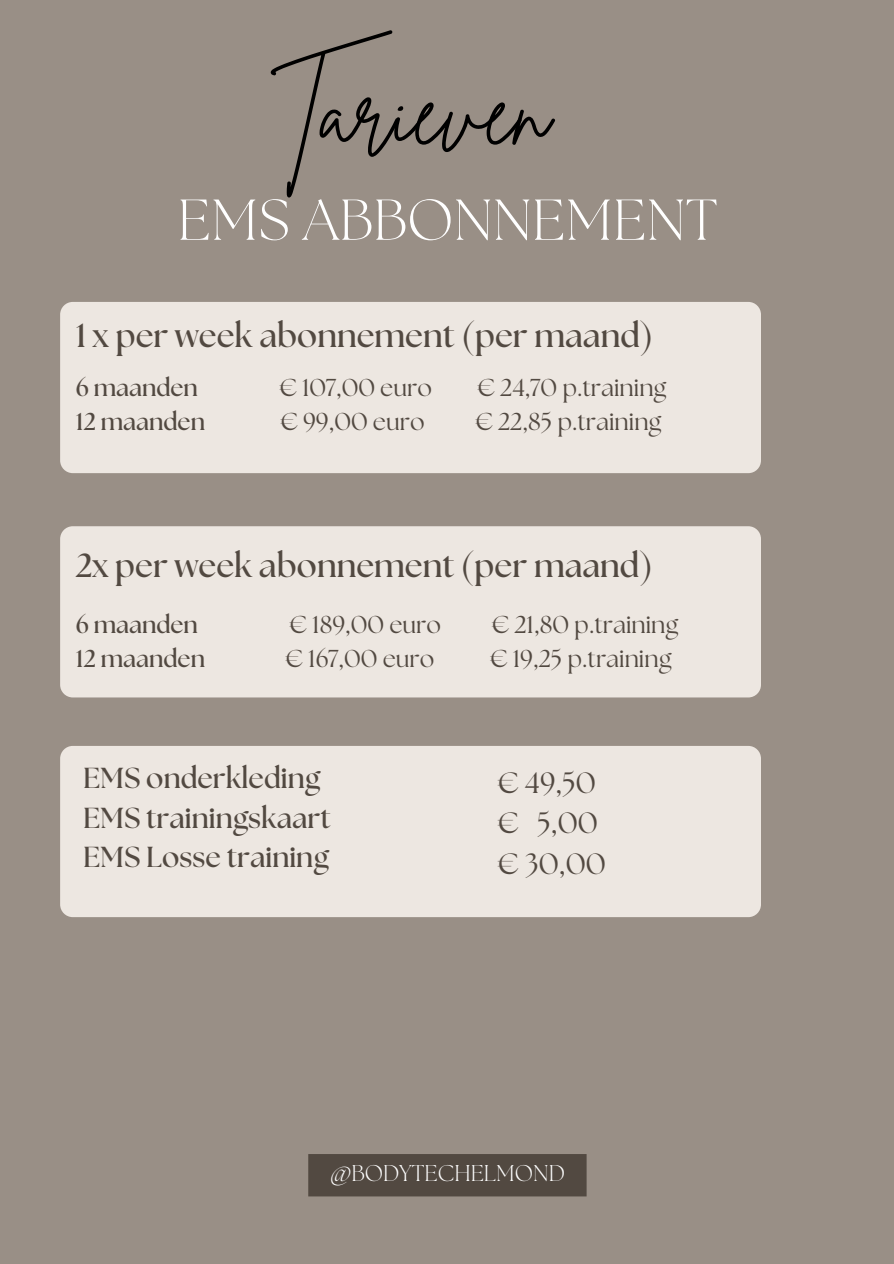
<style>
.page{position:relative;width:894px;height:1264px;background:#fff}
.page>*{position:absolute;margin:0;border:0;box-sizing:border-box;transform-origin:0 0}
.t1{font:93.45px "Brittany Signature";color:#000}
.t2{font:300 57.45px "The Seasons";color:#fff}
.t3{font:700 33.45px "The Seasons";color:#524941}
.t4{font:29.25px "The Seasons";color:#524941}
.t5{font:700 28.95px "The Seasons";color:#524941}
.t6{font:24.45px "The Seasons";color:#524941}
.t7{font:700 24.45px "The Seasons";color:#524941}
.t8{font:300 22.8px "The Seasons";color:#fff}
</style>
<div class="page">
<div style="left:0;top:0;width:893px;height:1263px;background:#998f86"></div>
<div style="left:60px;top:302px;width:700px;height:171px;background:#ede7e1;border-radius:13px"></div>
<div style="left:60px;top:526px;width:700px;height:171px;background:#ede7e1;border-radius:13px"></div>
<div style="left:60px;top:746px;width:700px;height:171px;background:#ede7e1;border-radius:13px"></div>
<div style="left:308px;top:1153px;width:278px;height:43px;background:#524941"></div>
<p class="t1" style="left:271px;top:51px;width:280px">Tarieven</p>
<p class="t2" style="left:177px;top:194px;width:541px">EMS ABBONNEMENT</p>
<p class="t3" style="left:76px;top:320px;width:578px">1 x per week abonnement (per maand)</p>
<p class="t7" style="left:76px;top:377px;width:124px">6 maanden</p>
<p class="t6" style="left:280px;top:377px;width:153px">€ 107,00 euro</p>
<p class="t6" style="left:478px;top:377px;width:190px">€ 24,70 p.training</p>
<p class="t7" style="left:76px;top:410px;width:131px">12 maanden</p>
<p class="t6" style="left:281px;top:410px;width:145px">€ 99,00 euro</p>
<p class="t6" style="left:476px;top:410px;width:187px">€ 22,85 p.training</p>
<p class="t3" style="left:76px;top:550px;width:578px">2x per week abonnement (per maand)</p>
<p class="t7" style="left:76px;top:613px;width:124px">6 maanden</p>
<p class="t6" style="left:290px;top:613px;width:152px">€ 189,00 euro</p>
<p class="t6" style="left:492px;top:613px;width:187px">€ 21,80 p.training</p>
<p class="t7" style="left:76px;top:647px;width:131px">12 maanden</p>
<p class="t6" style="left:286px;top:647px;width:150px">€ 167,00 euro</p>
<p class="t6" style="left:490px;top:647px;width:182px">€ 19,25 p.training</p>
<p class="t5" style="left:83px;top:765px;width:238px">EMS onderkleding</p>
<p class="t5" style="left:83px;top:804px;width:249px">EMS trainingskaart</p>
<p class="t5" style="left:83px;top:843px;width:247px">EMS Losse training</p>
<p class="t4" style="left:498px;top:769px;width:99px">€ 49,50</p>
<p class="t4" style="left:498px;top:809px;width:101px">€ 5,00</p>
<p class="t4" style="left:498px;top:850px;width:109px">€ 30,00</p>
<p class="t8" style="left:330px;top:1162px;width:236px">@BODYTECHELMOND</p>
</div>
